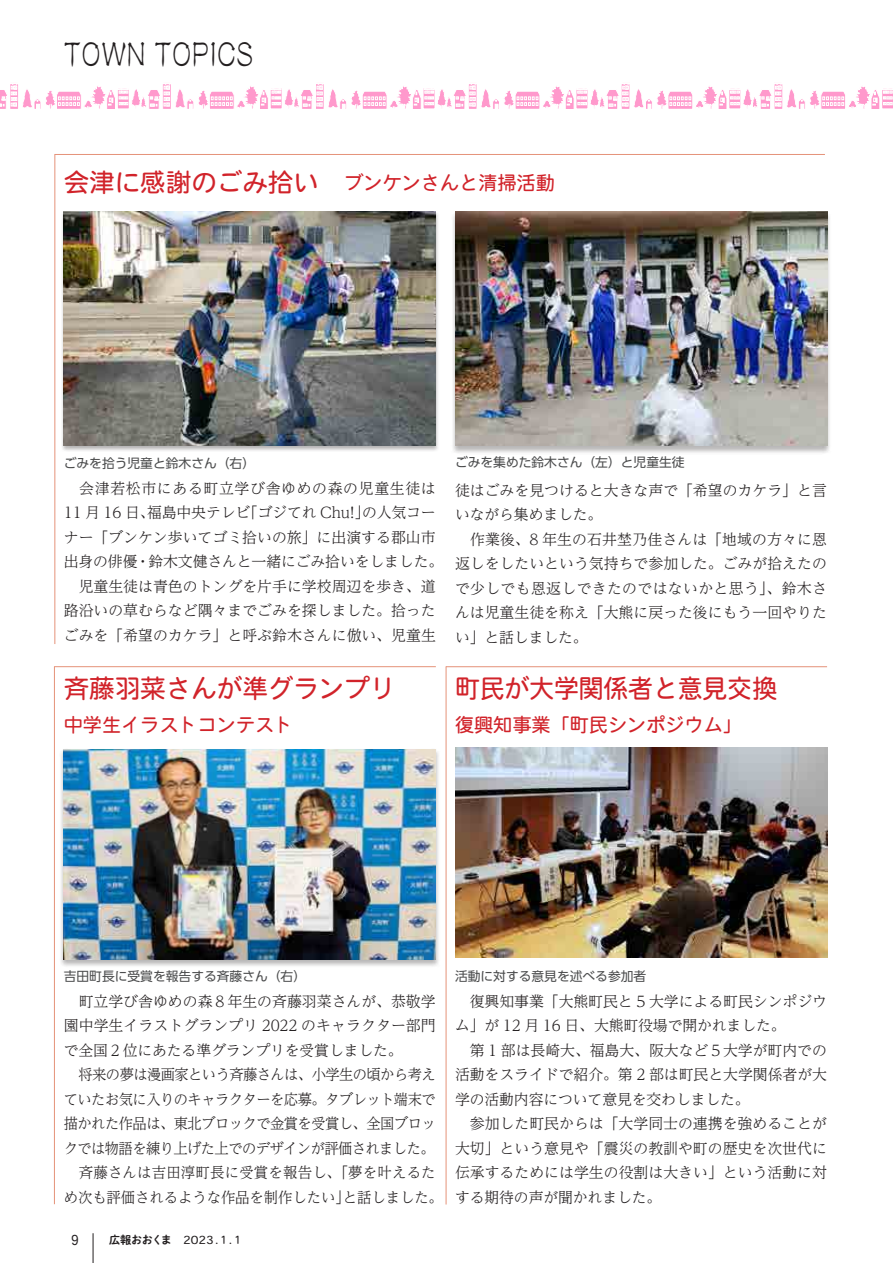
<style>
.page{position:relative;width:893px;height:1263px;background:#fff}
.page>*{position:absolute;margin:0;border:0;box-sizing:border-box;transform-origin:0 0}
.t1{font:31.95px "Reisho E1 Std";color:#231f20;scale:.8 1}
.t2{font:25.5px "Heisei Maru Go Std W4";color:#d1232a}
.t3{font:19.2px "Heisei Maru Go Std W4";color:#d1232a}
.t4{font:300 14.85px/24.5px "UD Reimin Pr 6 N";color:#231f20}
.t5{font:300 14.85px "UD Reimin Pr 6 N";letter-spacing:-.035em;color:#231f20;scale:.96 1}
.t6{font:300 14.85px "UD Reimin Pr 6 N";letter-spacing:-.04em;color:#231f20;scale:.96 1}
.t7{font:300 14.85px/24.5px "UD Reimin Pr 6 N";letter-spacing:.045em;color:#231f20;text-align:right}
.t8{font:13.8px "Heisei Maru Go Std W4";color:#231f20;scale:.8 1}
.t9{font:12.75px "UD Shin Go Pr 6 N";color:#4b4c4d}
.t10{font:11.1px "Heisei Maru Go Std W4";color:#231f20}
.t11{font:11.1px "P Shuei NM Go Std N B";letter-spacing:-.035em;color:#231f20}
</style>
<div class="page">
<hr style="left:93px;top:1233px;width:1px;height:30px;background:#231f20">
<svg style="left:0;top:84px;width:893px;height:25px"></svg>
<hr style="left:55px;top:154px;width:770px;height:1px;background:#e59279">
<hr style="left:55px;top:154px;width:1px;height:490px;background:#e59279">
<div style="left:59px;top:748px;width:381px;height:220px;background:#231f20;opacity:.33"></div>
<img style="left:64px;top:749px;width:372px;height:211px">
<hr style="left:54px;top:666px;width:382px;height:1px;background:#e59279">
<hr style="left:54px;top:666px;width:1px;height:538px;background:#e59279">
<hr style="left:446px;top:666px;width:381px;height:1px;background:#e59279">
<hr style="left:446px;top:666px;width:1px;height:538px;background:#e59279">
<div style="left:60px;top:210px;width:379px;height:242px;background:#231f20;opacity:.33"></div>
<img style="left:64px;top:211px;width:372px;height:235px">
<div style="left:450px;top:211px;width:382px;height:243px;background:#231f20;opacity:.33"></div>
<img style="left:455px;top:211px;width:372px;height:234px">
<img style="left:455px;top:748px;width:372px;height:210px">
<h1 class="t1" style="left:64px;top:32px;width:239px">TOWN TOPICS</h1>
<h2 class="t2" style="left:64px;top:166px;width:282px">会津に感謝のごみ拾い　</h2>
<p class="t3" style="left:344px;top:170px;width:212px">ブンケンさんと清掃活動</p>
<p class="t9" style="left:64px;top:453px;width:193px">ごみを拾う児童と鈴木さん（右(</p>
<p class="t7" style="left:64px;top:476px;width:374px">　会津若松市にある町立学び舎ゆめの森の児童生徒はの人気コー</p>
<p class="t4" style="left:243px;top:500px;width:128px">「ゴジてれ Chu!」</p>
<p class="t4" style="left:147px;top:500px;width:105px">福島中央テレビ</p>
<p class="t4" style="left:64px;top:500px;width:381px">11 月 16 日、<br>ナー「ブンケン歩いてゴミ拾いの旅」に出演する郡山市出身の俳優・鈴木文健さんと一緒にごみ拾いをしました。　児童生徒は青色のトングを片手に学校周辺を歩き、道路沿いの草むらなど隅々までごみを探しました。拾ったごみを「希望のカケラ」と呼ぶ鈴木さんに倣い、児童生</p>
<h2 class="t2" style="left:64px;top:672px;width:333px">斉藤羽菜さんが準グランプリ</h2>
<p class="t3" style="left:64px;top:712px;width:231px">中学生イラストコンテスト</p>
<p class="t9" style="left:455px;top:452px;width:231px">ごみを集めた鈴木さん（左）と児童生徒</p>
<p class="t4" style="left:455px;top:478px;width:374px">徒はごみを見つけると大きな声で「希望のカケラ」と言いながら集めました。<br>　作業後、8 年生の石井埜乃佳さんは「地域の方々に恩返しをしたいという気持ちで参加した。ごみが拾えたので少しでも恩返しできたのではないかと思う」、鈴木さんは児童生徒を称え「大熊に戻った後にもう一回やりたい」と話しました。</p>
<h2 class="t2" style="left:455px;top:672px;width:324px">町民が大学関係者と意見交換</h2>
<p class="t3" style="left:455px;top:712px;width:289px">復興知事業「町民シンポジウム「</p>
<p class="t9" style="left:64px;top:965px;width:244px">吉田町長に受賞を報告する斉藤さん（右(</p>
<p class="t4" style="left:64px;top:989px;width:374px;text-align:justify">　町立学び舎ゆめの森８年生の斉藤羽菜さんが、恭敬学園中学生イラストグランプリ 2022 のキャラクター部門で全国２位にあたる準グランプリを受賞しました。</p>
<p class="t6" style="left:79px;top:1063px;width:374px">将来の夢は漫画家という斉藤さんは、小学生の頃から考え</p>
<p class="t5" style="left:64px;top:1087px;width:389px">ていたお気に入りのキャラクターを応募。タブレット端末で</p>
<p class="t5" style="left:64px;top:1111px;width:389px">描かれた作品は、東北ブロックで金賞を受賞し、全国ブロッ</p>
<p class="t6" style="left:64px;top:1136px;width:388px">クでは物語を練り上げた上でのデザインが評価されました。</p>
<p class="t4" style="left:79px;top:1160px;width:358px">斉藤さんは吉田淳町長に受賞を報告し、「夢を叶えるた</p>
<p class="t4" style="left:343px;top:1184px;width:102px">と話しました。</p>
<p class="t4" style="left:64px;top:1184px;width:287px">め次も評価されるような作品を制作したい」</p>
<p class="t8" style="left:71px;top:1231px;width:11px">9</p>
<p class="t11" style="left:109px;top:1232px;width:64px">広報おおくま</p>
<p class="t10" style="left:183px;top:1233px;width:62px">2023.１.１</p>
<p class="t9" style="left:455px;top:965px;width:193px">活動に対する意見を述べる参加者</p>
<p class="t4" style="left:455px;top:989px;width:374px">　復興知事業「大熊町民と 5 大学による町民シンポジウム」が 12 月 16 日、大熊町役場で開かれました。<br>　第 1 部は長崎大、福島大、阪大など５大学が町内での活動をスライドで紹介。第 2 部は町民と大学関係者が大学の活動内容について意見を交わしました。<br>　参加した町民からは「大学同士の連携を強めることが大切」という意見や「震災の教訓や町の歴史を次世代に伝承するためには学生の役割は大きい」という活動に対する期待の声が聞かれました。</p>
</div>
